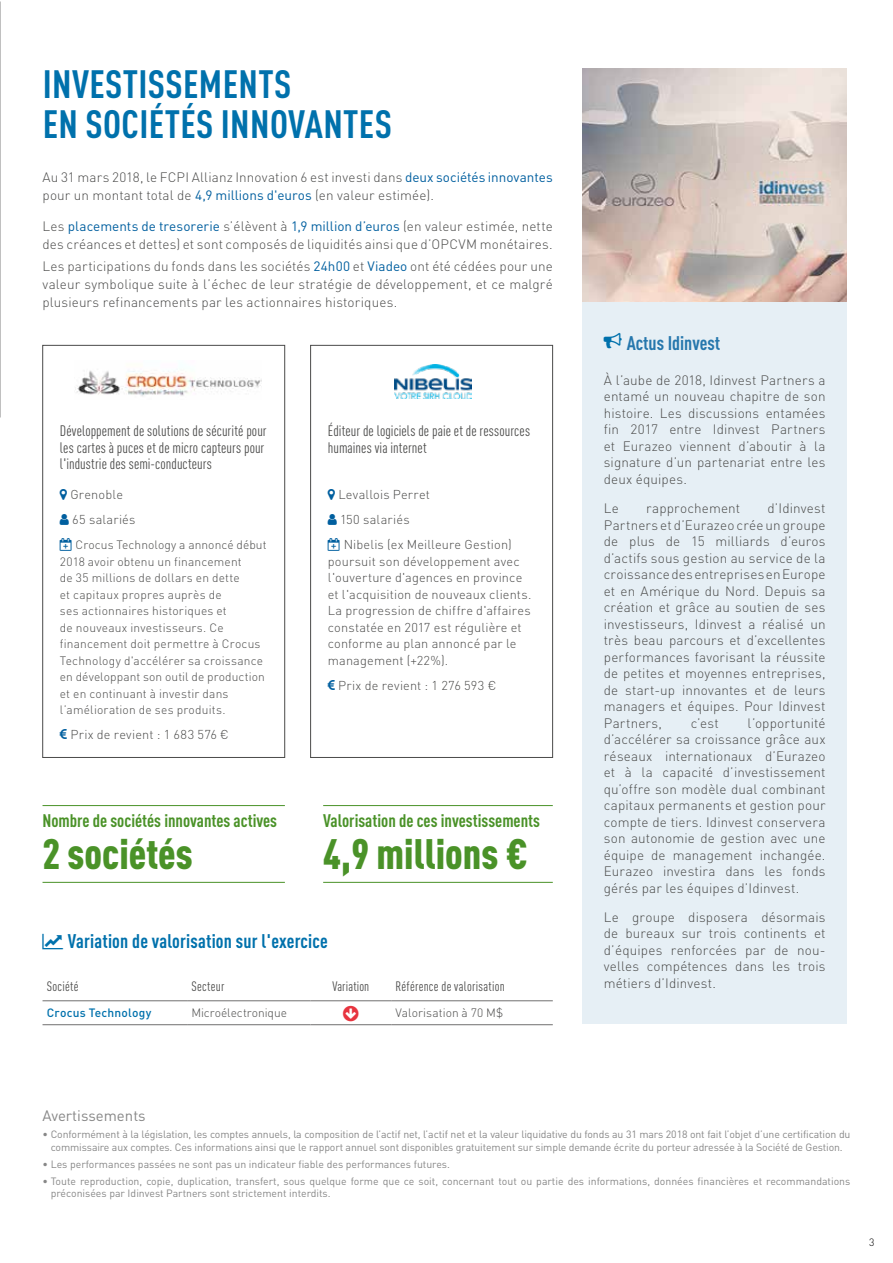
<style>
.page{position:relative;width:893px;height:1263px;background:#fff}
.page>*{position:absolute;margin:0;border:0;box-sizing:border-box;transform-origin:0 0}
.t1{font:900 condensed 42px "DIN Pro";color:#4a9228}
.t2{font:700 condensed 39px/40.5px "DIN Pro";letter-spacing:.01em;color:#0071ac}
.t3{font:700 condensed 19.5px "DIN Pro";letter-spacing:.01em;color:#0071ac}
.t4{font:700 condensed 19.5px "DIN Pro";color:#2677ad}
.t5{font:700 condensed 18px "DIN Pro";color:#4a9228}
.t6{font:condensed 15px/16.5px "DIN Pro";letter-spacing:.005em;color:#4a4a49}
.t7{font:15px "DIN Pro";color:#878787}
.t8{font:300 13.5px/16.5px "DIN Pro";letter-spacing:.01em;color:#4a4a49;text-align:justify}
.t9{font:condensed 13.5px "DIN Pro";letter-spacing:.02em;color:#4a4a49}
.t10{font:300 12.75px/16.5px "DIN Pro";letter-spacing:.015em;color:#4a4a49}
.t11{font:300 12px/16.5px "DIN Pro";letter-spacing:.015em;color:#4a4a49}
.t12{font:300 12px "DIN Pro";letter-spacing:-.005em;color:#4a4a49}
.t13{font:500 12px "DIN Pro";letter-spacing:.02em;color:#0071ac}
.t14{font:10.5px/12.6px "DIN Pro";letter-spacing:-.01em;color:#878787;text-align:center}
.t15{font:300 10.5px "DIN Pro";color:#000}
.s1{font-weight:400;color:#005f9f}
.s2{color:#005f9f}
</style>
<div class="page">
<img style="left:0;top:1px;width:1px;height:417px">
<hr style="left:43px;top:805px;width:242px;height:1px;background:#4a9228">
<hr style="left:43px;top:882px;width:242px;height:1px;background:#4a9228">
<hr style="left:323px;top:805px;width:230px;height:1px;background:#4a9228">
<hr style="left:323px;top:882px;width:230px;height:1px;background:#4a9228">
<div style="left:583px;top:302px;width:264px;height:722px;background:#e6eff5"></div>
<img style="left:583px;top:68px;width:264px;height:234px">
<div style="left:43px;top:345px;width:242px;height:413px;border:1px solid #4a4a49"></div>
<div style="left:310px;top:345px;width:243px;height:413px;border:1px solid #4a4a49"></div>
<img style="left:75px;top:370px;width:187px;height:27px">
<img style="left:395px;top:365px;width:77px;height:34px">
<hr style="left:43px;top:1000px;width:144px;height:1px;background:#706f6f">
<hr style="left:187px;top:1000px;width:123px;height:1px;background:#706f6f">
<hr style="left:310px;top:1000px;width:81px;height:1px;background:#706f6f">
<hr style="left:391px;top:1000px;width:162px;height:1px;background:#706f6f">
<hr style="left:43px;top:1024px;width:144px;height:1px;background:#706f6f">
<hr style="left:187px;top:1024px;width:123px;height:1px;background:#706f6f">
<hr style="left:310px;top:1024px;width:81px;height:1px;background:#706f6f">
<hr style="left:391px;top:1024px;width:162px;height:1px;background:#706f6f">
<h2 class="t2" style="left:43px;top:60px;width:351px">INVESTISSEMENTS<br>EN SOCIÉTÉS INNOVANTES</h2>
<p class="t8" style="left:43px;top:167px;width:512px;line-height:18px">Au 31 mars 2018, le FCPI Allianz Innovation 6 est investi dans <span class="s1">deux sociétés innovantes </span>pour un montant total de <span class="s1">4,9 millions d'euros</span> (en valeur estimée).</p>
<p class="t8" style="left:43px;top:216px;width:512px;line-height:18px">Les <span class="s1">placements de tresorerie</span> s’élèvent à <span class="s1">1,9 million d’euros</span> (en valeur estimée, nette des créances et dettes) et sont composés de liquidités ainsi que d’OPCVM monétaires.</p>
<p class="t8" style="left:43px;top:256px;width:512px;line-height:18px">Les participations du fonds dans les sociétés <span class="s1">24h00</span> et <span class="s1">Viadeo</span> ont été cédées pour une valeur symbolique suite à l’échec de leur stratégie de développement, et ce malgré plusieurs refinancements par les actionnaires historiques.</p>
<p class="t6" style="left:60px;top:422px;width:208px">Développement de solutions de sécurité pour les cartes à puces et de micro capteurs pour l'industrie des semi-conducteurs</p>
<p class="t10" style="left:70px;top:481px;width:67px;line-height:25px">Grenoble<br>65 salariés</p>
<p class="t11" style="left:60px;top:536px;width:208px"><span class="s2">❑</span> Crocus Technology a annoncé début 2018 avoir obtenu un financement<br>de 35 millions de dollars en dette<br>et capitaux propres auprès de<br>ses actionnaires historiques et<br>de nouveaux investisseurs. Ce financement doit permettre à Crocus Technology d'accélérer sa croissance en développant son outil de production et en continuant à investir dans l’amélioration de ses produits.</p>
<p class="t10" style="left:70px;top:725px;width:160px">Prix de revient : 1 683 576 €</p>
<h3 class="t5" style="left:43px;top:807px;width:236px">Nombre de sociétés innovantes actives</h3>
<h1 class="t1" style="left:43px;top:821px;width:152px">2 sociétés</h1>
<p class="t6" style="left:328px;top:422px;width:204px">Éditeur de logiciels de paie et de ressources humaines via internet</p>
<p class="t10" style="left:338px;top:481px;width:93px;line-height:25px">Levallois Perret<br>150 salariés</p>
<p class="t10" style="left:328px;top:535px;width:205px"><span class="s2">❑</span> Nibelis (ex Meilleure Gestion) poursuit son développement avec l'ouverture d'agences en province et l'acquisition de nouveaux clients.<br>La progression de chiffre d'affaires constatée en 2017 est régulière et conforme au plan annoncé par le management (+22%).</p>
<p class="t10" style="left:338px;top:676px;width:160px">Prix de revient : 1 276 593 €</p>
<h3 class="t5" style="left:323px;top:807px;width:218px">Valorisation de ces investissements</h3>
<h1 class="t1" style="left:323px;top:821px;width:206px">4,9 millions €</h1>
<h3 class="t3" style="left:68px;top:926px;width:261px">Variation de valorisation sur l'exercice</h3>
<p class="t9" style="left:47px;top:976px;width:33px">Société</p>
<p class="t9" style="left:191px;top:976px;width:34px">Secteur</p>
<p class="t9" style="left:332px;top:976px;width:38px">Variation</p>
<p class="t9" style="left:395px;top:976px;width:111px">Référence de valorisation</p>
<p class="t13" style="left:47px;top:1003px;width:106px">Crocus Technology</p>
<p class="t12" style="left:191px;top:1004px;width:97px">Microélectronique</p>
<p class="t11" style="left:395px;top:1004px;width:109px">Valorisation à 70 M$</p>
<h3 class="t4" style="left:604px;top:328px;width:118px"><sup>○</sup> Actus Idinvest</h3>
<p class="t8" style="left:604px;top:371px;width:223px">À l’aube de 2018, Idinvest Partners a entamé un nouveau chapitre de son histoire. Les discussions entamées fin 2017 entre Idinvest Partners et Eurazeo viennent d’aboutir à la signature d’un partenariat entre les deux équipes.</p>
<p class="t8" style="left:604px;top:499px;width:17px">Le</p>
<p class="t8" style="left:646px;top:499px;width:96px">rapprochement</p>
<p class="t8" style="left:604px;top:499px;width:223px;text-indent:164px">d’Idinvest Partners et d’Eurazeo crée un groupe de plus de 15 milliards d’euros d’actifs sous gestion au service de la croissance des entreprises en Europe et en Amérique du Nord. Depuis sa création et grâce au soutien de ses investisseurs, Idinvest a réalisé un très beau parcours et d’excellentes performances favorisant la réussite de petites et moyennes entreprises, de start-up innovantes et de leurs managers et équipes. Pour Idinvest Partners,</p>
<p class="t8" style="left:604px;top:713px;width:223px;text-indent:144px">l’opportunité d’accélérer sa croissance grâce aux réseaux internationaux d’Eurazeo et à la capacité d’investissement qu’offre son modèle dual combinant capitaux permanents et gestion pour compte de tiers. Idinvest conservera son autonomie de gestion avec une équipe de management inchangée.<br>Eurazeo investira dans les fonds gérés par les équipes d’Idinvest.</p>
<p class="t8" style="left:604px;top:907px;width:223px">Le groupe disposera désormais de bureaux sur trois continents et d’équipes renforcées par de nou&shy;velles compétences dans les trois métiers d’Idinvest.</p>
<p class="t8" style="left:691px;top:713px;width:30px">c’est</p>
<p class="t7" style="left:43px;top:1104px;width:105px">Avertissements</p>
<p class="t14" style="left:43px;top:1127px;width:809px">• Conformément à la législation, les comptes annuels, la composition de l’actif net, l’actif net et la valeur liquidative du fonds au 31 mars 2018 ont fait l’objet d’une certification du commissaire aux comptes. Ces informations ainsi que le rapport annuel sont disponibles gratuitement sur simple demande écrite du porteur adressée à la Société de Gestion.</p>
<p class="t14" style="left:43px;top:1156px;width:409px">• Les performances passées ne sont pas un indicateur fiable des performances futures.</p>
<p class="t14" style="left:51px;top:1173px;width:801px;text-align:left;text-indent:-8px">• Toute reproduction, copie, duplication, transfert, sous quelque forme que ce soit, concernant tout ou partie des informations, données financières et recommandations préconisées par Idinvest Partners sont strictement interdits.</p>
<p class="t15" style="left:869px;top:1234px;width:7px">3</p>
</div>
